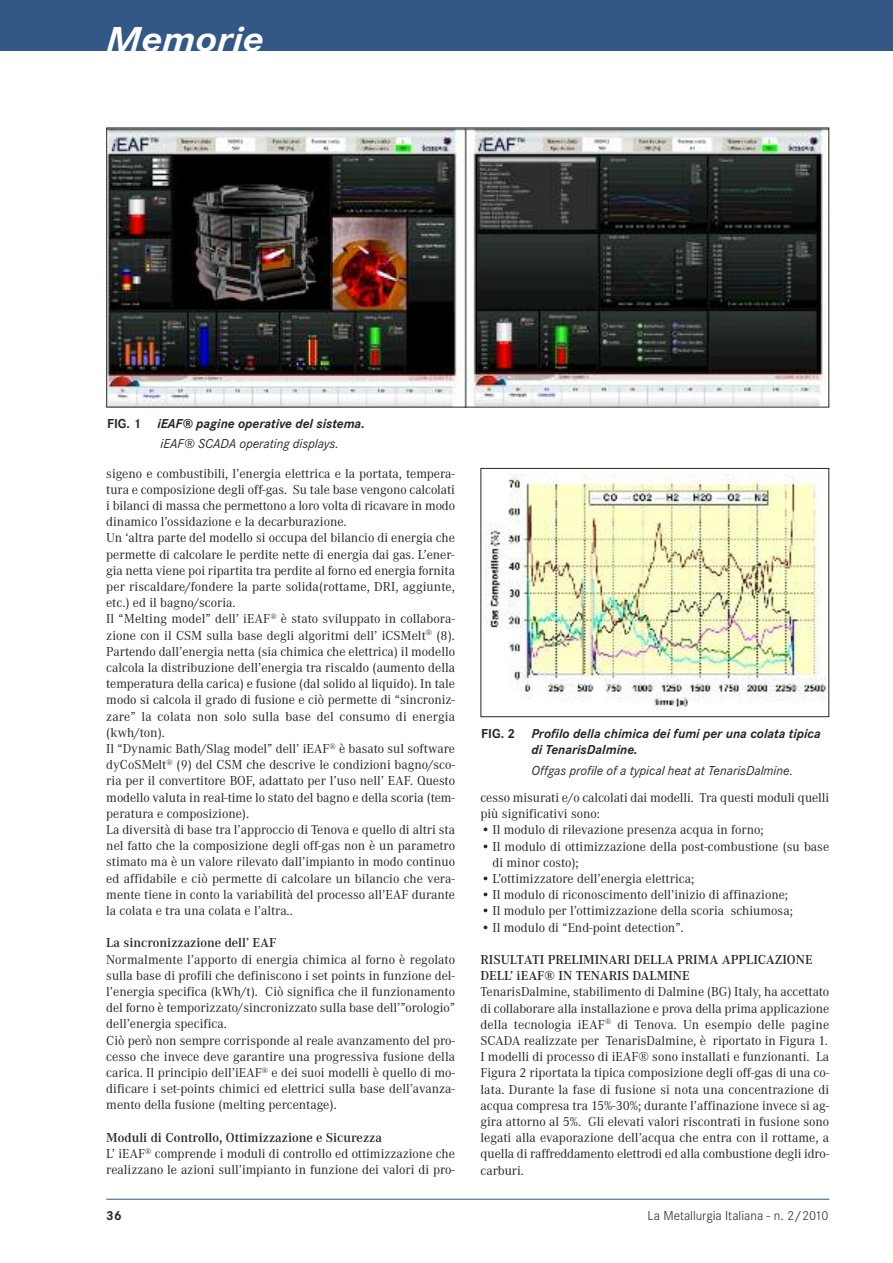
<style>
.page{position:relative;width:893px;height:1263px;background:#fff}
.page>*{position:absolute;margin:0;border:0;box-sizing:border-box;transform-origin:0 0}
.t1{font:italic 700 36px "Corporate S";color:#fff;scale:1.14 1}
.t2{font:13.5px/16.2px "Corporate A";color:#272627}
.t3{font:italic 700 13.5px/20.4px "Corporate S";color:#272627}
.t4{font:600 13.5px/16.2px "Corporate A";color:#272627}
.t5{font:italic 13.5px "Corporate S";color:#272627}
.t6{font:300 13.5px "Corporate S";color:#272627}
.t7{font:700 13.5px "Corporate S";color:#272627}
.s1{font-style:normal}
.s2{font-weight:400}
.s3{font-weight:600}
</style>
<div class="page">
<div style="left:0;top:0;width:893px;height:50px;background:#335786"></div>
<hr style="left:106px;top:1199px;width:723px;height:1px;background:#335786">
<img style="left:108px;top:130px;width:719px;height:275px">
<img style="left:485px;top:474px;width:342px;height:237px">
<div style="left:480px;top:468px;width:349px;height:249px;border:1px solid #272627"></div>
<h1 class="t1" style="left:106px;top:17px;width:140px">Memorie</h1>
<p class="t3" style="left:161px;top:413px;width:206px;text-indent:-53px"><span class="s1">FIG. 1</span> iEAF® pagine operative del sistema. <span class="s2">iEAF® SCADA operating displays.</span></p>
<p class="t2" style="left:106px;top:465px;width:350px">sigeno e combustibili, l’energia elettrica e la portata, tempera&shy;tura e composizione degli off-gas. Su tale base vengono calcolati i bilanci di massa che permettono a loro volta di ricavare in modo dinamico l’ossidazione e la decarburazione.<br>Un ‘altra parte del modello si occupa del bilancio di energia che permette di calcolare le perdite nette di energia dai gas. L’ener&shy;gia netta viene poi ripartita tra perdite al forno ed energia fornita per riscaldare/fondere la parte solida(rottame, DRI, aggiunte, etc.) ed il bagno/scoria.<br>Il “Melting model” dell’ iEAF<sup>®</sup> è stato sviluppato in collabora&shy;zione con il CSM sulla base degli algoritmi dell’ iCSMelt<sup>®</sup> (8).<br>Partendo dall’energia netta (sia chimica che elettrica) il modello calcola la distribuzione dell’energia tra riscaldo (aumento della temperatura della carica) e fusione (dal solido al liquido). In tale modo si calcola il grado di fusione e ciò permette di “sincroniz&shy;zare” la colata non solo sulla base del consumo di energia (kwh/ton).<br>Il “Dynamic Bath/Slag model” dell’ iEAF<sup>®</sup> è basato sul software dyCoSMelt<sup>®</sup> (9) del CSM che descrive le condizioni bagno/sco&shy;ria per il convertitore BOF, adattato per l’uso nell’ EAF. Questo modello valuta in real-time lo stato del bagno e della scoria (tem&shy;peratura e composizione).<br>La diversità di base tra l’approccio di Tenova e quello di altri sta nel fatto che la composizione degli off-gas non è un parametro stimato ma è un valore rilevato dall’impianto in modo continuo ed affidabile e ciò permette di calcolare un bilancio che vera&shy;mente tiene in conto la variabilità del processo all’EAF durante la colata e tra una colata e l’altra..</p>
<p class="t4" style="left:106px;top:935px;width:172px">La sincronizzazione dell’ EAF</p>
<p class="t2" style="left:106px;top:951px;width:350px">Normalmente l’apporto di energia chimica al forno è regolato sulla base di profili che definiscono i set points in funzione del&shy;l’energia specifica (kWh/t). Ciò significa che il funzionamento del forno è temporizzato/sincronizzato sulla base dell’”orologio” dell’energia specifica.<br>Ciò però non sempre corrisponde al reale avanzamento del pro&shy;cesso che invece deve garantire una progressiva fusione della carica. Il principio dell’iEAF<sup>®</sup> e dei suoi modelli è quello di mo&shy;dificare i set-points chimici ed elettrici sulla base dell’avanza&shy;mento della fusione (melting percentage).</p>
<p class="t2" style="left:106px;top:1129px;width:350px"><span class="s3">Moduli di Controllo, Ottimizzazione e Sicurezza<br></span>L’ iEAF<sup>®</sup> comprende i moduli di controllo ed ottimizzazione che realizzano le azioni sull’impianto in funzione dei valori di pro-</p>
<p class="t3" style="left:531px;top:725px;width:291px;line-height:16.2px;text-indent:-50px"><span class="s1">FIG. 2</span> Profilo della chimica dei fumi per una colata tipica di TenarisDalmine.</p>
<p class="t5" style="left:531px;top:762px;width:263px">Offgas profile of a typical heat at TenarisDalmine.</p>
<p class="t2" style="left:480px;top:789px;width:350px">cesso misurati e/o calcolati dai modelli. Tra questi moduli quelli più significativi sono:</p>
<p class="t2" style="left:481px;top:822px;width:284px">• Il modulo di rilevazione presenza acqua in forno;</p>
<p class="t2" style="left:492px;top:838px;width:338px;text-indent:-11px">• Il modulo di ottimizzazione della post-combustione (su base di minor costo);</p>
<p class="t2" style="left:481px;top:870px;width:214px">• L’ottimizzatore dell’energia elettrica;</p>
<p class="t2" style="left:481px;top:886px;width:308px">• Il modulo di riconoscimento dell’inizio di affinazione;</p>
<p class="t2" style="left:481px;top:903px;width:313px">• Il modulo per l’ottimizzazione della scoria schiumosa;</p>
<p class="t2" style="left:481px;top:919px;width:204px">• Il modulo di “End-point detection”.</p>
<p class="t4" style="left:480px;top:951px;width:334px">RISULTATI PRELIMINARI DELLA PRIMA APPLICAZIONE<br>DELL’ iEAF® IN TENARIS DALMINE</p>
<p class="t2" style="left:480px;top:984px;width:350px;text-align:justify">TenarisDalmine, stabilimento di Dalmine (BG) Italy, ha accettato di collaborare alla installazione e prova della prima applicazione della tecnologia iEAF<sup>®</sup> di Tenova. Un esempio delle pagine SCADA realizzate per TenarisDalmine, è riportato in Figura 1.<br>I modelli di processo di iEAF® sono installati e funzionanti. La Figura 2 riportata la tipica composizione degli off-gas di una co&shy;lata. Durante la fase di fusione si nota una concentrazione di acqua compresa tra 15%-30%; durante l’affinazione invece si ag&shy;gira attorno al 5%. Gli elevati valori riscontrati in fusione sono legati alla evaporazione dell’acqua che entra con il rottame, a quella di raffreddamento elettrodi ed alla combustione degli idro&shy;carburi.</p>
<p class="t7" style="left:106px;top:1207px;width:17px">36</p>
<p class="t6" style="left:648px;top:1207px;width:182px">La Metallurgia Italiana - n. 2/2010</p>
</div>
